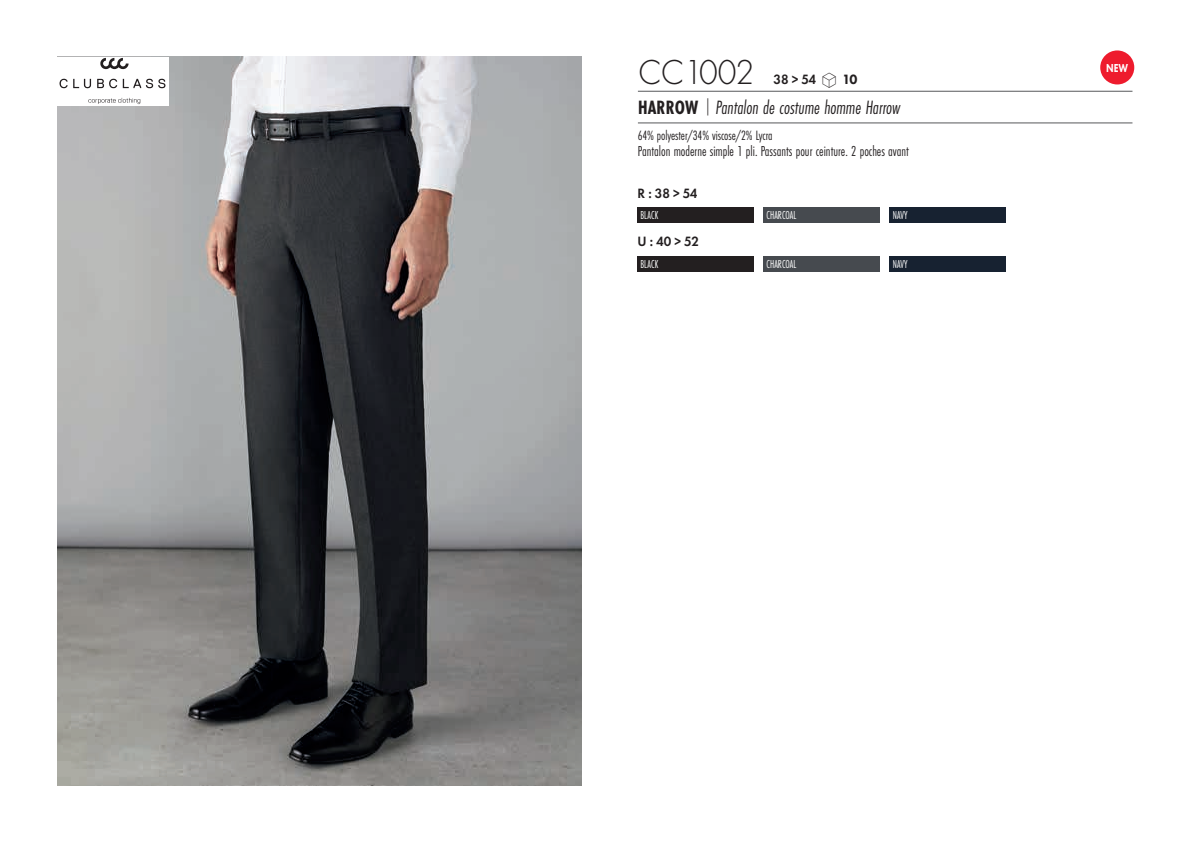
<style>
.page{position:relative;width:1191px;height:842px;background:#fff}
.page>*{position:absolute;margin:0;border:0;box-sizing:border-box;transform-origin:0 0}
.t1{font:300 36px "Futura PT";letter-spacing:-.01em;color:#231f20;scale:.95 1}
.t2{font:italic 20px "Futura PT Cond";color:#231f20;scale:.95 1}
.t3{font:15px "Futura PT Cond";color:#231f20;scale:.95 1}
.t4{font:14px "Futura PT Cond";letter-spacing:-.005em;color:#231f20;scale:.95 1}
.t5{font:600 14px "Futura PT";letter-spacing:-.01em;color:#231f20;scale:.95 1}
.t6{font:12px "Futura PT Cond";letter-spacing:.01em;color:#fff;scale:.9 1}
.t7{font:800 12px "Futura PT";color:#fff;scale:.8 1}
.s1{font-family:"Linotype Shapeshifter";font-weight:400;font-size:20px}
.s2{font-weight:800}
.s3{font-weight:700;font-style:normal}
.s4{font-family:"DIN Pro";font-weight:300;font-style:normal;font-stretch:condensed}
</style>
<div class="page">
<img style="left:57px;top:57px;width:524px;height:728px">
<div style="left:57px;top:57px;width:111px;height:48px;background:#fff"></div>
<svg style="left:100px;top:58px;width:29px;height:12px"></svg>
<svg style="left:97px;top:79px;width:20px;height:9px"></svg>
<svg style="left:123px;top:79px;width:43px;height:9px"></svg>
<svg style="left:59px;top:79px;width:32px;height:9px"></svg>
<svg style="left:88px;top:98px;width:52px;height:6px"></svg>
<hr style="left:638px;top:91px;width:494px;height:1px;background:#57585a">
<hr style="left:638px;top:123px;width:494px;height:1px;background:#57585a">
<div style="left:1100px;top:50px;width:34px;height:34px;background:#ee1b2d;border-radius:50%"></div>
<div style="left:637px;top:208px;width:116px;height:15px;background:#231f20"></div>
<div style="left:763px;top:208px;width:117px;height:15px;background:#464a4f"></div>
<div style="left:890px;top:208px;width:116px;height:15px;background:#172231"></div>
<div style="left:637px;top:256px;width:116px;height:15px;background:#231f20"></div>
<div style="left:763px;top:256px;width:117px;height:15px;background:#464a4f"></div>
<div style="left:890px;top:256px;width:116px;height:15px;background:#172231"></div>
<h1 class="t1" style="left:638px;top:52px;width:124px">CC1002</h1>
<p class="t5" style="left:773px;top:71px;width:90px">38 &gt; 54 <span class="s1">S</span> <span class="s2">10</span></p>
<h2 class="t2" style="left:638px;top:96px;width:278px"><span class="s3">HARROW</span> <span class="s4">|</span> Pantalon de costume homme Harrow</h2>
<p class="t4" style="left:638px;top:127px;width:143px">64% polyester/34% viscose/2% Lycra</p>
<p class="t3" style="left:638px;top:142px;width:287px">Pantalon moderne simple 1 pli. Passants pour ceinture. 2 poches avant</p>
<p class="t5" style="left:637px;top:184px;width:65px">R : 38 &gt; 54</p>
<p class="t6" style="left:640px;top:208px;width:21px">BLACK</p>
<p class="t6" style="left:766px;top:208px;width:35px">CHARCOAL</p>
<p class="t6" style="left:892px;top:208px;width:18px">NAVY</p>
<p class="t5" style="left:637px;top:233px;width:66px">U : 40 &gt; 52</p>
<p class="t6" style="left:640px;top:257px;width:21px">BLACK</p>
<p class="t6" style="left:766px;top:257px;width:35px">CHARCOAL</p>
<p class="t6" style="left:892px;top:257px;width:18px">NAVY</p>
<p class="t7" style="left:1106px;top:61px;width:29px">NEW</p>
</div>
